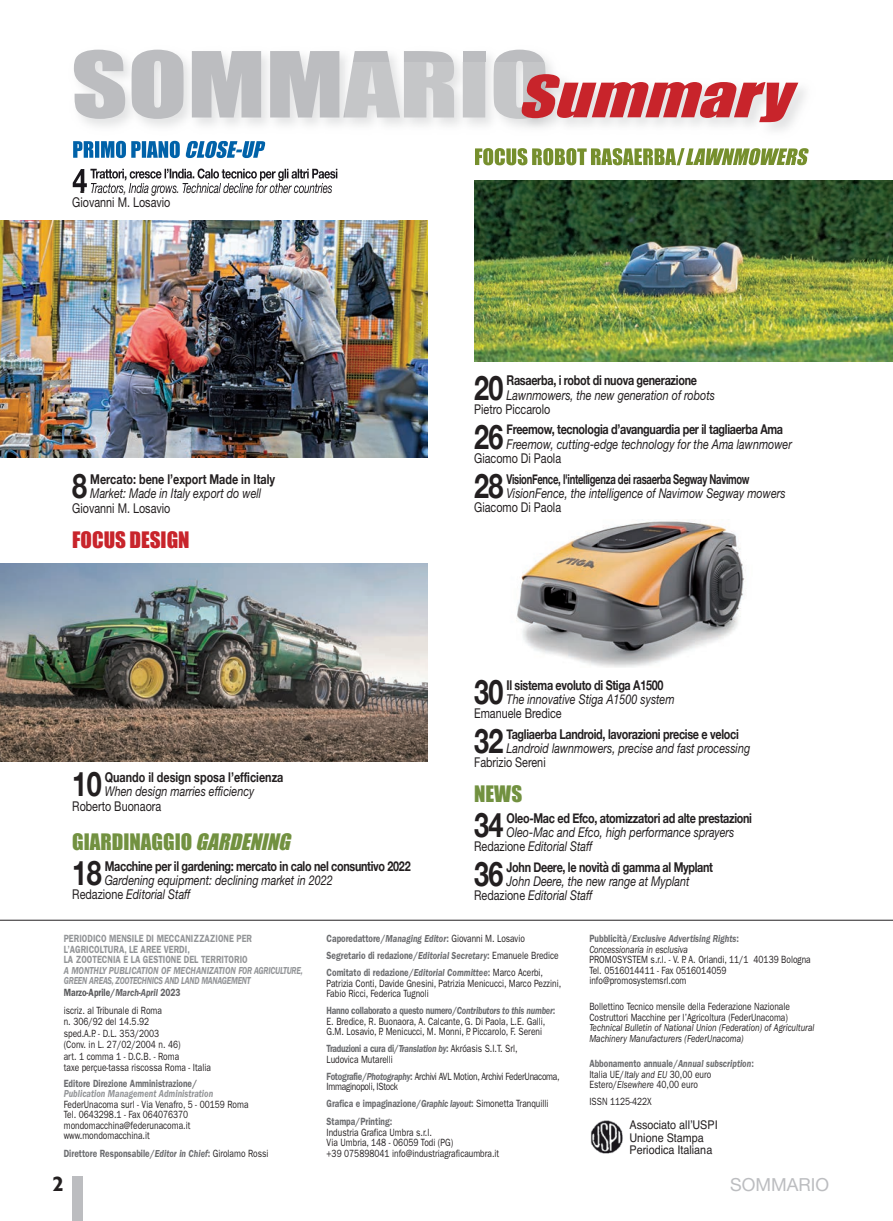
<style>
.page{position:relative;width:893px;height:1221px;background:#fff}
.page>*{position:absolute;margin:0;border:0;box-sizing:border-box;transform-origin:0 0}
.t1{font:84px "Impact";color:#bcbdc0;scale:1.3 1}
.t2{font:700 33.75px "Helvetica Neue";letter-spacing:-.02em;color:#231f20;scale:.8 1}
.t3{font:21px "Impact";color:#729140}
.t4{font:21px "Impact";color:#c8242b}
.t5{font:500 21px "Formata";color:#231f20;scale:.9 1}
.t6{font:18px "Helvetica Neue";color:#bcbdc0}
.t7{font:italic 13.5px/14.2px "Helvetica Neue";color:#231f20;scale:.8 1}
.t8{font:700 13.5px "Helvetica Neue";letter-spacing:-.03em;color:#231f20;scale:.8 1}
.t9{font:13.5px "Helvetica Neue";color:#231f20;scale:.8 1}
.t10{font:700 13.5px "Helvetica Neue";color:#231f20;scale:.8 1}
.t11{font:italic 13.5px "Helvetica Neue";color:#231f20;scale:.72 1}
.t12{font:700 13.5px "Helvetica Neue";letter-spacing:-.03em;color:#231f20;scale:.7 1}
.t13{font:12px/12.3px "Helvetica";color:#231f20;scale:.9 1}
.t14{font:10.5px/10.5px "Franklin Gothic";color:#231f20;scale:.8 1}
.t15{font:600 10.5px/17px "Franklin Gothic";color:#6c6d70;scale:.8 1}
.t16{font:italic 600 10.5px/10.9px "Franklin Gothic";letter-spacing:-.03em;color:#939598;scale:.8 1}
.t17{font:600 10.5px/10.5px "Franklin Gothic";color:#939598;scale:.8 1}
.t18{font:italic 10.5px/10.5px "Franklin Gothic";color:#231f20;scale:.8 1}
.t19{font:10.5px/10.5px "Franklin Gothic";letter-spacing:-.03em;color:#231f20;scale:.8 1}
.t20{font:italic 600 10.5px/10.5px "Franklin Gothic";color:#6c6d70;scale:.8 1}
.t21{font:italic 600 10.5px "Franklin Gothic";color:#939598;scale:.8 1}
.s1{font-style:italic;font-size:53.4px;color:#c8242b}
.s2{font-style:italic}
.s3{font-style:normal}
.s4{font-style:normal;color:#57585a}
.s5{color:#636366}
.s6{font-style:normal;color:#636366}
.s7{font-weight:400;color:#231f20}
.s8{font-weight:600;color:#6c6d70}
.s9{font-weight:600;font-style:italic;color:#6c6d70}
</style>
<div class="page">
<hr style="left:0;top:919px;width:893px;height:1px;background:#231f20">
<img style="left:590px;top:1120px;width:33px;height:34px">
<div style="left:72px;top:1175px;width:11px;height:45px;background:#bcbdc0"></div>
<img style="left:73px;top:141px;width:107px;height:17px">
<img style="left:185px;top:141px;width:81px;height:17px">
<img style="left:73px;top:169px;width:14px;height:21px">
<img style="left:90px;top:168px;width:247px;height:13px">
<img style="left:91px;top:183px;width:241px;height:7px">
<img style="left:475px;top:148px;width:211px;height:17px">
<img style="left:686px;top:148px;width:124px;height:17px">
<img style="left:346px;top:63px;width:200px;height:56px">
<img style="left:0;top:221px;width:427px;height:237px">
<img style="left:0;top:563px;width:427px;height:198px">
<img style="left:474px;top:180px;width:419px;height:182px">
<img style="left:516px;top:519px;width:230px;height:148px">
<h1 class="t1" style="left:71px;top:57px;width:553px">SOMMARIO<span class="s1">Summary</span></h1>
<p class="t11" style="left:90px;top:180px;width:338px">Tractors, India grows. Technical decline for other countries</p>
<p class="t9" style="left:72px;top:194px;width:124px">Giovanni M. Losavio</p>
<h2 class="t2" style="left:72px;top:460px;width:20px">8</h2>
<p class="t10" style="left:90px;top:469px;width:232px">Mercato: bene l’export Made in Italy</p>
<p class="t7" style="left:90px;top:486px;width:215px">Market: Made in Italy export do well</p>
<p class="t9" style="left:72px;top:500px;width:124px">Giovanni M. Losavio</p>
<h3 class="t4" style="left:72px;top:532px;width:119px">FOCUS DESIGN</h3>
<h2 class="t2" style="left:72px;top:757px;width:38px">10</h2>
<p class="t10" style="left:105px;top:766px;width:225px">Quando il design sposa l’efficienza</p>
<p class="t7" style="left:105px;top:784px;width:189px">When design marries efficiency</p>
<p class="t9" style="left:72px;top:797px;width:113px">Roberto Buonaora</p>
<h3 class="t3" style="left:72px;top:835px;width:223px">GIARDINAGGIO <span class="s2">GARDENING</span></h3>
<h2 class="t2" style="left:72px;top:846px;width:38px">18</h2>
<p class="t8" style="left:105px;top:855px;width:384px">Macchine per il gardening: mercato in calo nel consuntivo 2022</p>
<p class="t7" style="left:72px;top:872px;width:327px;text-indent:32px">Gardening equipment: declining market in 2022<br><span class="s3">Redazione</span> Editorial Staff</p>
<h2 class="t2" style="left:474px;top:361px;width:38px">20</h2>
<p class="t8" style="left:507px;top:370px;width:240px">Rasaerba, i robot di nuova generazione</p>
<p class="t7" style="left:507px;top:387px;width:262px">Lawnmowers, the new generation of robots</p>
<p class="t9" style="left:474px;top:401px;width:97px">Pietro Piccarolo</p>
<h2 class="t2" style="left:474px;top:410px;width:38px">26</h2>
<p class="t8" style="left:507px;top:419px;width:347px">Freemow, tecnologia d’avanguardia per il tagliaerba Ama</p>
<p class="t7" style="left:507px;top:436px;width:358px">Freemow, cutting-edge technology for the Ama lawnmower</p>
<p class="t9" style="left:474px;top:450px;width:110px">Giacomo Di Paola</p>
<h2 class="t2" style="left:474px;top:459px;width:38px">28</h2>
<p class="t12" style="left:507px;top:468px;width:349px">VisionFence, l'intelligenza dei rasaerba Segway Navimow</p>
<p class="t7" style="left:507px;top:485px;width:350px">VisionFence, the intelligence of Navimow Segway mowers</p>
<p class="t9" style="left:474px;top:499px;width:110px">Giacomo Di Paola</p>
<h2 class="t2" style="left:474px;top:665px;width:38px">30</h2>
<p class="t8" style="left:507px;top:674px;width:198px">Il sistema evoluto di Stiga A1500</p>
<p class="t7" style="left:507px;top:691px;width:212px">The innovative Stiga A1500 system</p>
<p class="t9" style="left:474px;top:705px;width:111px">Emanuele Bredice</p>
<h2 class="t2" style="left:474px;top:714px;width:38px">32</h2>
<p class="t8" style="left:507px;top:723px;width:292px">Tagliaerba Landroid, lavorazioni precise e veloci</p>
<p class="t7" style="left:507px;top:740px;width:306px">Landroid lawnmowers, precise and fast processing</p>
<p class="t9" style="left:474px;top:754px;width:91px">Fabrizio Sereni</p>
<h3 class="t3" style="left:474px;top:787px;width:50px">NEWS</h3>
<h2 class="t2" style="left:474px;top:798px;width:38px">34</h2>
<p class="t8" style="left:507px;top:807px;width:308px">Oleo-Mac ed Efco, atomizzatori ad alte prestazioni</p>
<p class="t7" style="left:474px;top:824px;width:327px;text-indent:32px">Oleo-Mac and Efco, high performance sprayers<br><span class="s3">Redazione</span> Editorial Staff</p>
<h2 class="t2" style="left:474px;top:847px;width:38px">36</h2>
<p class="t8" style="left:507px;top:856px;width:260px">John Deere, le novità di gamma al Myplant</p>
<p class="t7" style="left:474px;top:874px;width:271px;text-indent:32px">John Deere, the new range at Myplant<br><span class="s3">Redazione</span> Editorial Staff</p>
<p class="t17" style="left:64px;top:933px;width:237px">PERIODICO MENSILE DI MECCANIZZAZIONE PER<br>L’AGRICOLTURA, LE AREE VERDI,<br>LA ZOOTECNIA E LA GESTIONE DEL TERRITORIO</p>
<p class="t16" style="left:64px;top:965px;width:300px">A MONTHLY PUBLICATION OF MECHANIZATION FOR AGRICULTURE,<br>GREEN AREAS, ZOOTECHNICS AND LAND MANAGEMENT<br><span class="s4">Marzo-Aprile/</span><span class="s5">March-April</span> <span class="s6">2023</span></p>
<p class="t14" style="left:64px;top:1004px;width:185px;line-height:11.4px">iscriz. al Tribunale di Roma<br>n. 306/92 del 14.5.92<br>sped.A.P. - D.L. 353/2003<br>(Conv. in L. 27/02/2004 n. 46)<br>art. 1 comma 1 - D.C.B. - Roma<br>taxe perçue-tassa riscossa Roma - Italia</p>
<p class="t15" style="left:64px;top:1074px;width:168px">Editore Direzione Amministrazione/</p>
<p class="t21" style="left:64px;top:1087px;width:188px">Publication Management Administration</p>
<p class="t14" style="left:64px;top:1098px;width:232px">FederUnacoma surl - Via Venafro, 5 - 00159 Roma Tel. 0643298.1 - Fax 064076370 mondomacchina@federunacoma.it www.mondomacchina.it</p>
<p class="t15" style="left:64px;top:1144px;width:258px">Direttore Responsabile/<span class="s2">Editor in Chief</span>: <span class="s7">Girolamo Rossi</span></p>
<p class="t15" style="left:327px;top:930px;width:292px">Caporedattore/<span class="s2">Managing Editor</span>: <span class="s7">Giovanni M. Losavio<br></span>Segretario di redazione/<span class="s2">Editorial Secretary</span>: <span class="s7">Emanuele Bredice<br></span>Comitato di redazione/<span class="s2">Editorial Committee</span>: <span class="s7">Marco Acerbi,</span></p>
<p class="t14" style="left:327px;top:978px;width:295px">Patrizia Conti, Davide Gnesini, Patrizia Menicucci, Marco Pezzini,<br>Fabio Ricci, Federica Tugnoli</p>
<p class="t14" style="left:327px;top:1005px;width:287px"><span class="s8">Hanno collaborato a questo numero/</span><span class="s9">Contributors to this number</span><span class="s8">:<br></span>E. Bredice, R. Buonaora, A. Calcante, G. Di Paola, L.E. Galli,<br>G.M. Losavio, P. Menicucci, M. Monni, P. Piccarolo, F. Sereni</p>
<p class="t14" style="left:327px;top:1043px;width:240px"><span class="s8">Traduzioni a cura di/</span><span class="s9">Translation by</span><span class="s8">:</span> Akróasis S.I.T. Srl,<br>Ludovica Mutarelli</p>
<p class="t19" style="left:327px;top:1071px;width:293px"><span class="s8">Fotografie/</span><span class="s9">Photography</span><span class="s8">:</span> Archivi AVL Motion, Archivi FederUnacoma,<br>Immaginopoli, IStock</p>
<p class="t15" style="left:327px;top:1094px;width:279px;line-height:18px">Grafica e impaginazione/<span class="s2">Graphic layout</span>: <span class="s7">Simonetta Tranquilli<br></span>Stampa/Printing:</p>
<p class="t14" style="left:327px;top:1127px;width:217px">Industria Grafica Umbra s.r.l.<br>Via Umbria, 148 - 06059 Todi (PG)<br>+39 075898041 info@industriagraficaumbra.it</p>
<p class="t20" style="left:589px;top:933px;width:188px"><span class="s3">Pubblicità/</span>Exclusive Advertising Rights<span class="s3">:<br></span><span class="s7">Concessionaria in esclusiva</span></p>
<p class="t14" style="left:589px;top:954px;width:278px">PROMOSYSTEM s.r.l. - V. P. A. Orlandi, 11/1 40139 Bologna<br>Tel. 0516014411 - Fax 0516014059 info@promosystemsrl.com</p>
<p class="t14" style="left:589px;top:1001px;width:252px">Bollettino Tecnico mensile della Federazione Nazionale<br>Costruttori Macchine per l’Agricoltura (FederUnacoma)</p>
<p class="t18" style="left:589px;top:1022px;width:283px">Technical Bulletin of National Union (Federation) of Agricultural<br>Machinery Manufacturers (FederUnacoma)</p>
<p class="t14" style="left:589px;top:1058px;width:207px"><span class="s8">Abbonamento annuale/</span><span class="s9">Annual subscription</span><span class="s8">:<br></span>Italia UE/<span class="s2">Italy and EU</span> 30,00 euro<br>Estero/<span class="s2">Elsewhere</span> 40,00 euro</p>
<p class="t14" style="left:589px;top:1096px;width:79px">ISSN 1125-422X</p>
<p class="t13" style="left:629px;top:1119px;width:100px">Associato all’USPI<br>Unione Stampa<br>Periodica Italiana</p>
<h3 class="t5" style="left:53px;top:1170px;width:14px">2</h3>
<h3 class="t6" style="left:730px;top:1173px;width:101px">SOMMARIO</h3>
</div>
